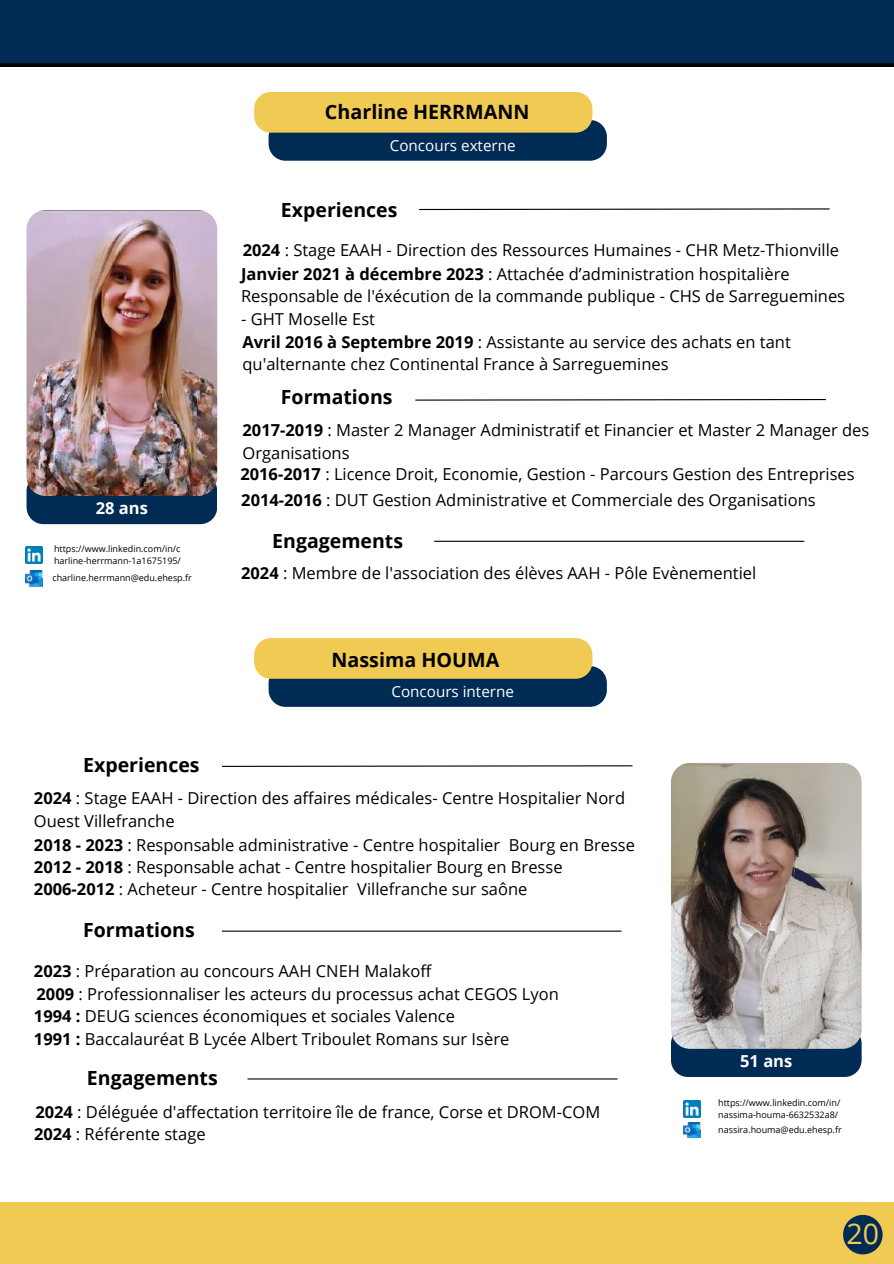
<style>
.page{position:relative;width:894px;height:1264px;background:#fff}
.page>*{position:absolute;margin:0;border:0;box-sizing:border-box;transform-origin:0 0}
.t1{font:28.5px "Open Sans";color:#f1ca53}
.t2{font:700 19.65px "Open Sans";color:#000}
.t3{font:700 19.5px "Open Sans";color:#000}
.t4{font:16.5px/22.5px "Open Sans";color:#000}
.t5{font:700 16.5px "Open Sans";color:#fff}
.t6{font:15.15px "Open Sans";color:#fff}
.t7{font:9px/12px "Open Sans";color:#000}
.s1{font-weight:700}
</style>
<div class="page">
<div style="left:0;top:0;width:893px;height:67px;background:#002b54"></div>
<svg style="left:254px;top:92px;width:352px;height:69px;background:#938e5c"></svg>
<img style="left:25px;top:546px;width:17px;height:17px">
<img style="left:25px;top:570px;width:17px;height:16px">
<svg style="left:254px;top:638px;width:352px;height:69px;background:#938e5b"></svg>
<svg style="left:221px;top:765px;width:412px;height:2px"></svg>
<img style="left:683px;top:1100px;width:17px;height:17px">
<img style="left:683px;top:1122px;width:17px;height:15px">
<hr style="left:222px;top:930px;width:399px;height:1px;background:#000">
<hr style="left:247px;top:1078px;width:370px;height:1px;background:#000">
<svg style="left:419px;top:208px;width:411px;height:3px"></svg>
<svg style="left:415px;top:399px;width:411px;height:2px"></svg>
<hr style="left:434px;top:540px;width:370px;height:2px;background:#000">
<div style="left:27px;top:496px;width:190px;height:28px;background:#002b54"></div>
<img style="left:27px;top:210px;width:190px;height:286px">
<div style="left:671px;top:1048px;width:190px;height:28px;background:#002b54"></div>
<img style="left:671px;top:763px;width:190px;height:285px">
<div style="left:0;top:1202px;width:893px;height:61px;background:#f1ca53"></div>
<div style="left:842px;top:1214px;width:40px;height:40px;background:#002b54;border-radius:50%"></div>
<p class="t2" style="left:325px;top:98px;width:206px">Charline HERRMANN</p>
<p class="t6" style="left:389px;top:135px;width:127px">Concours externe</p>
<p class="t3" style="left:281px;top:196px;width:118px">Experiences</p>
<p class="t4" style="left:241px;top:238px;width:605px;line-height:23.1px"><span class="s1">2024</span> : Stage EAAH - Direction des Ressources Humaines - CHR Metz-Thionville<br><span class="s1">Janvier 2021 à décembre 2023</span> : Attachée d’administration hospitalière<br>Responsable de l'éxécution de la commande publique - CHS de Sarreguemines</p>
<p class="t4" style="left:241px;top:306px;width:551px;line-height:23.4px">- GHT Moselle Est<br><span class="s1">Avril 2016 à Septembre 2019</span> : Assistante au service des achats en tant</p>
<p class="t4" style="left:242px;top:352px;width:427px">qu'alternante chez Continental France à Sarreguemines</p>
<p class="t5" style="left:96px;top:496px;width:54px">28 ans</p>
<p class="t7" style="left:54px;top:542px;width:128px">https://www.linkedin.com/in/c harline-herrmann-1a1675195/</p>
<p class="t7" style="left:52px;top:571px;width:141px">charline.herrmann@edu.ehesp.fr</p>
<p class="t3" style="left:83px;top:751px;width:118px">Experiences</p>
<p class="t3" style="left:281px;top:383px;width:113px">Formations</p>
<p class="t4" style="left:242px;top:418px;width:628px"><span class="s1">2017-2019</span> : Master 2 Manager Administratif et Financier et Master 2 Manager des<br>Organisations</p>
<p class="t4" style="left:240px;top:460px;width:615px;line-height:26px"><span class="s1">2016-2017</span> : Licence Droit, Economie, Gestion - Parcours Gestion des Entreprises<br><span class="s1">2014-2016</span> : DUT Gestion Administrative et Commerciale des Organisations</p>
<p class="t3" style="left:272px;top:527px;width:132px">Engagements</p>
<p class="t4" style="left:241px;top:561px;width:516px"><span class="s1">2024</span> : Membre de l'association des élèves AAH - Pôle Evènementiel</p>
<p class="t2" style="left:331px;top:646px;width:169px">Nassima HOUMA</p>
<p class="t6" style="left:391px;top:681px;width:124px">Concours interne</p>
<p class="t4" style="left:34px;top:786px;width:592px"><span class="s1">2024</span> : Stage EAAH - Direction des affaires médicales- Centre Hospitalier Nord<br>Ouest Villefranche</p>
<p class="t4" style="left:34px;top:855px;width:530px"><span class="s1">2012 - 2018</span> : Responsable achat - Centre hospitalier Bourg en Bresse</p>
<p class="t4" style="left:34px;top:833px;width:602px"><span class="s1">2018 - 2023</span> : Responsable administrative - Centre hospitalier Bourg en Bresse</p>
<p class="t4" style="left:34px;top:877px;width:495px"><span class="s1">2006-2012</span> : Acheteur - Centre hospitalier Villefranche sur saône</p>
<p class="t3" style="left:83px;top:916px;width:113px">Formations</p>
<p class="t4" style="left:34px;top:959px;width:526px"><span class="s1">2023</span> : Préparation au concours AAH CNEH Malakoff<br><span class="s1">2009</span> : Professionnaliser les acteurs du processus achat CEGOS Lyon<br><span class="s1">1994 :</span> DEUG sciences économiques et sociales Valence</p>
<p class="t4" style="left:34px;top:1027px;width:476px"><span class="s1">1991 :</span> Baccalauréat B Lycée Albert Triboulet Romans sur Isère</p>
<p class="t3" style="left:87px;top:1064px;width:132px">Engagements</p>
<p class="t4" style="left:35px;top:1099px;width:566px"><span class="s1">2024</span> : Déléguée d'affectation territoire île de france, Corse et DROM-COM</p>
<p class="t4" style="left:34px;top:1122px;width:173px"><span class="s1">2024</span> : Référente stage</p>
<p class="t5" style="left:740px;top:1049px;width:54px">51 ans</p>
<p class="t7" style="left:718px;top:1096px;width:124px">https://www.linkedin.com/in/ nassima-houma-6632532a8/</p>
<p class="t7" style="left:718px;top:1123px;width:125px">nassira.houma@edu.ehesp.fr</p>
<h1 class="t1" style="left:846px;top:1213px;width:34px">20</h1>
</div>
